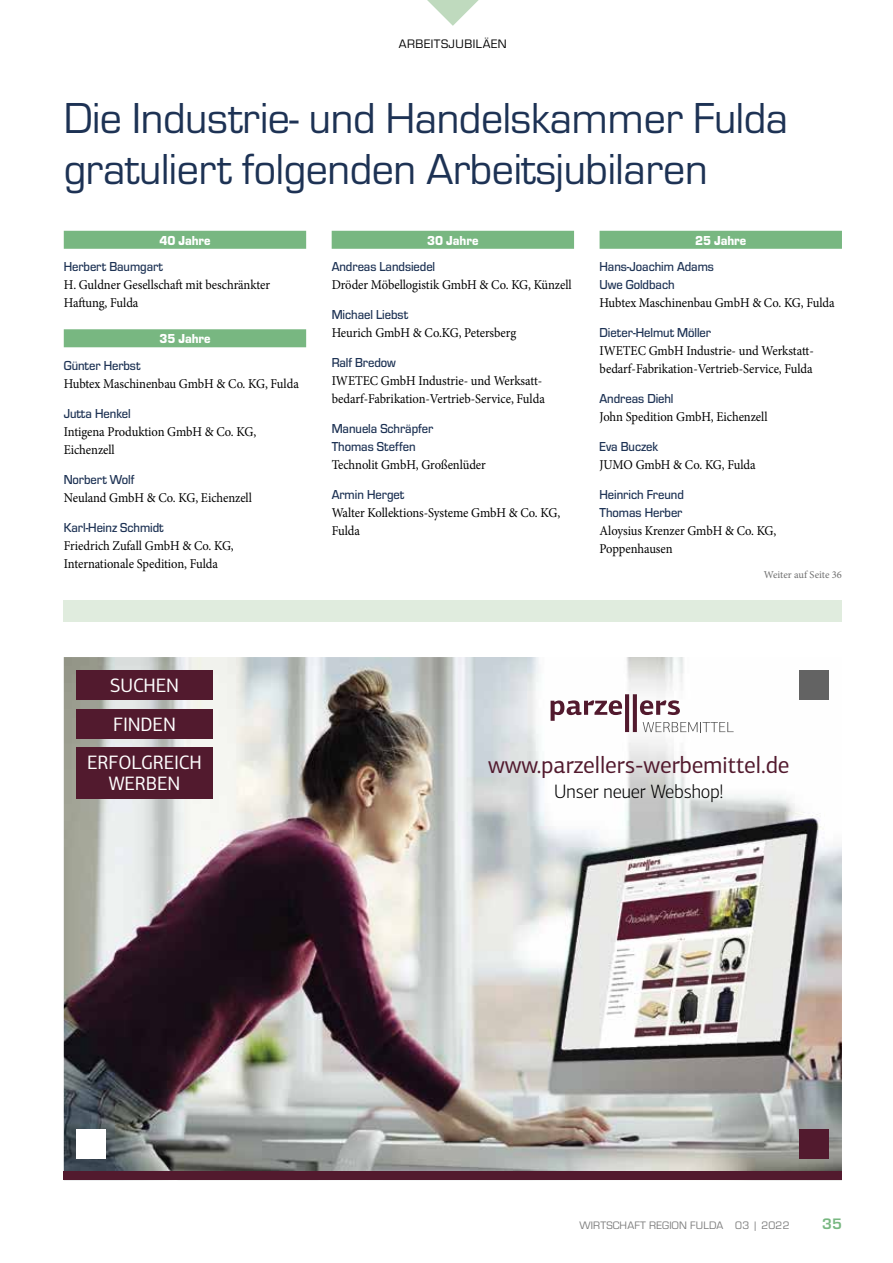
<style>
.page{position:relative;width:893px;height:1263px;background:#fff}
.page>*{position:absolute;margin:0;border:0;box-sizing:border-box;transform-origin:0 0}
.t1{font:45px/51px "Eurostile T";letter-spacing:-.01em;color:#1d3254}
.t2{font:24px "PF Agora Sans Pro";letter-spacing:-.005em;color:#521a2e}
.t3{font:19.5px/20.4px "PF Agora Sans Pro";letter-spacing:-.01em;color:#fff;text-align:center}
.t4{font:300 19.5px "PF Agora Sans Pro";letter-spacing:-.005em;color:#000}
.t5{font:700 15.75px "Eurostile T";color:#78b781}
.t6{font:13.5px/18px "Minion Pro";letter-spacing:-.005em;color:#000;scale:.93 1}
.t7{font:500 13.5px/18px "Eurostile T";letter-spacing:-.005em;color:#1d3254;scale:.93 1}
.t8{font:13.5px "Eurostile T Blac";letter-spacing:-.005em;color:#fff;scale:.93 1}
.t9{font:12.75px "Eurostile T";letter-spacing:.04em;color:#000}
.t10{font:11.25px "Eurostile T";letter-spacing:.02em;color:#7c7c7c}
.t11{font:10.5px "Minion Pro";letter-spacing:-.005em;color:#6f6f6f}
</style>
<div class="page">
<svg style="left:427px;top:0;width:52px;height:26px"></svg>
<div style="left:64px;top:231px;width:242px;height:18px;background:#78b781"></div>
<div style="left:64px;top:329px;width:242px;height:18px;background:#78b781"></div>
<div style="left:332px;top:231px;width:242px;height:18px;background:#78b781"></div>
<div style="left:600px;top:231px;width:242px;height:18px;background:#78b781"></div>
<div style="left:64px;top:600px;width:778px;height:22px;background:#e0ecde"></div>
<img style="left:64px;top:657px;width:778px;height:514px">
<img style="left:458px;top:657px;width:366px;height:168px">
<svg style="left:551px;top:700px;width:71px;height:21px"></svg>
<hr style="left:625px;top:694px;width:4px;height:38px;background:#521a2e">
<svg style="left:633px;top:694px;width:4px;height:38px"></svg>
<svg style="left:640px;top:700px;width:40px;height:15px"></svg>
<svg style="left:643px;top:722px;width:91px;height:10px"></svg>
<div style="left:77px;top:709px;width:136px;height:30px;background:#521a2e"></div>
<div style="left:77px;top:670px;width:136px;height:29px;background:#521a2e"></div>
<div style="left:799px;top:670px;width:30px;height:29px;background:#636363"></div>
<div style="left:799px;top:1129px;width:30px;height:30px;background:#521a2e"></div>
<div style="left:77px;top:1129px;width:29px;height:30px;background:#fff"></div>
<div style="left:64px;top:1171px;width:778px;height:9px;background:#521a2e"></div>
<div style="left:77px;top:747px;width:136px;height:51px;background:#521a2e"></div>
<p class="t9" style="left:399px;top:37px;width:109px">ARBEITSJUBILÄEN</p>
<h1 class="t1" style="left:64px;top:93px;width:726px">Die Industrie- und Handelskammer Fulda gratuliert folgenden Arbeitsjubilaren</h1>
<p class="t8" style="left:159px;top:233px;width:57px">40 Jahre</p>
<p class="t7" style="left:64px;top:258px;width:108px">Herbert Baumgart</p>
<p class="t6" style="left:64px;top:276px;width:223px">H. Guldner Gesellschaft mit beschränkter<br>Haftung, Fulda</p>
<p class="t8" style="left:159px;top:331px;width:57px">35 Jahre</p>
<p class="t7" style="left:64px;top:356px;width:84px">Günter Herbst</p>
<p class="t6" style="left:64px;top:374px;width:254px">Hubtex Maschinenbau GmbH &amp; Co. KG, Fulda</p>
<p class="t7" style="left:64px;top:404px;width:74px">Jutta Henkel</p>
<p class="t6" style="left:64px;top:422px;width:208px">Intigena Produktion GmbH &amp; Co. KG,<br>Eichenzell</p>
<p class="t7" style="left:64px;top:470px;width:77px">Norbert Wolf</p>
<p class="t6" style="left:64px;top:488px;width:204px">Neuland GmbH &amp; Co. KG, Eichenzell</p>
<p class="t7" style="left:64px;top:518px;width:109px">Karl-Heinz Schmidt</p>
<p class="t6" style="left:64px;top:536px;width:184px">Friedrich Zufall GmbH &amp; Co. KG,<br>Internationale Spedition, Fulda</p>
<p class="t8" style="left:427px;top:233px;width:57px">30 Jahre</p>
<p class="t7" style="left:332px;top:258px;width:113px">Andreas Landsiedel</p>
<p class="t6" style="left:332px;top:276px;width:260px">Dröder Möbellogistik GmbH &amp; Co. KG, Künzell</p>
<p class="t7" style="left:332px;top:306px;width:84px">Michael Liebst</p>
<p class="t6" style="left:332px;top:324px;width:200px">Heurich GmbH &amp; Co.KG, Petersberg</p>
<p class="t7" style="left:332px;top:354px;width:71px">Ralf Bredow</p>
<p class="t6" style="left:332px;top:372px;width:231px">IWETEC GmbH Industrie- und Werksatt&shy;bedarf-Fabrikation-Vertrieb-Service, Fulda</p>
<p class="t7" style="left:332px;top:420px;width:111px">Manuela Schräpfer<br>Thomas Steffen</p>
<p class="t6" style="left:332px;top:456px;width:167px">Technolit GmbH, Großenlüder</p>
<p class="t7" style="left:332px;top:486px;width:80px">Armin Herget</p>
<p class="t6" style="left:332px;top:504px;width:247px">Walter Kollektions-Systeme GmbH &amp; Co. KG,<br>Fulda</p>
<p class="t8" style="left:695px;top:233px;width:57px">25 Jahre</p>
<p class="t7" style="left:600px;top:258px;width:125px">Hans-Joachim Adams<br>Uwe Goldbach</p>
<p class="t6" style="left:600px;top:294px;width:254px">Hubtex Maschinenbau GmbH &amp; Co. KG, Fulda</p>
<p class="t7" style="left:600px;top:324px;width:121px">Dieter-Helmut Möller</p>
<p class="t6" style="left:600px;top:342px;width:232px">IWETEC GmbH Industrie- und Werkstatt&shy;bedarf-Fabrikation-Vertrieb-Service, Fulda</p>
<p class="t7" style="left:600px;top:390px;width:81px">Andreas Diehl</p>
<p class="t6" style="left:600px;top:408px;width:182px">John Spedition GmbH, Eichenzell</p>
<p class="t7" style="left:600px;top:438px;width:65px">Eva Buczek</p>
<p class="t6" style="left:600px;top:456px;width:169px">JUMO GmbH &amp; Co. KG, Fulda</p>
<p class="t7" style="left:600px;top:486px;width:92px">Heinrich Freund<br>Thomas Herber</p>
<p class="t6" style="left:600px;top:522px;width:192px">Aloysius Krenzer GmbH &amp; Co. KG,<br>Poppenhausen</p>
<p class="t11" style="left:764px;top:568px;width:80px">Weiter auf Seite 36</p>
<h3 class="t3" style="left:110px;top:675px;width:71px">SUCHEN</h3>
<h3 class="t3" style="left:113px;top:714px;width:64px">FINDEN</h3>
<h3 class="t3" style="left:87px;top:752px;width:116px">ERFOLGREICH<br>WERBEN</h3>
<h2 class="t2" style="left:488px;top:750px;width:303px">www.parzellers-werbemittel.de</h2>
<h3 class="t4" style="left:554px;top:780px;width:171px">Unser neuer Webshop!</h3>
<p class="t10" style="left:579px;top:1219px;width:212px">WIRTSCHAFT REGION FULDA 03 | 2022</p>
<p class="t5" style="left:822px;top:1215px;width:21px">35</p>
</div>
